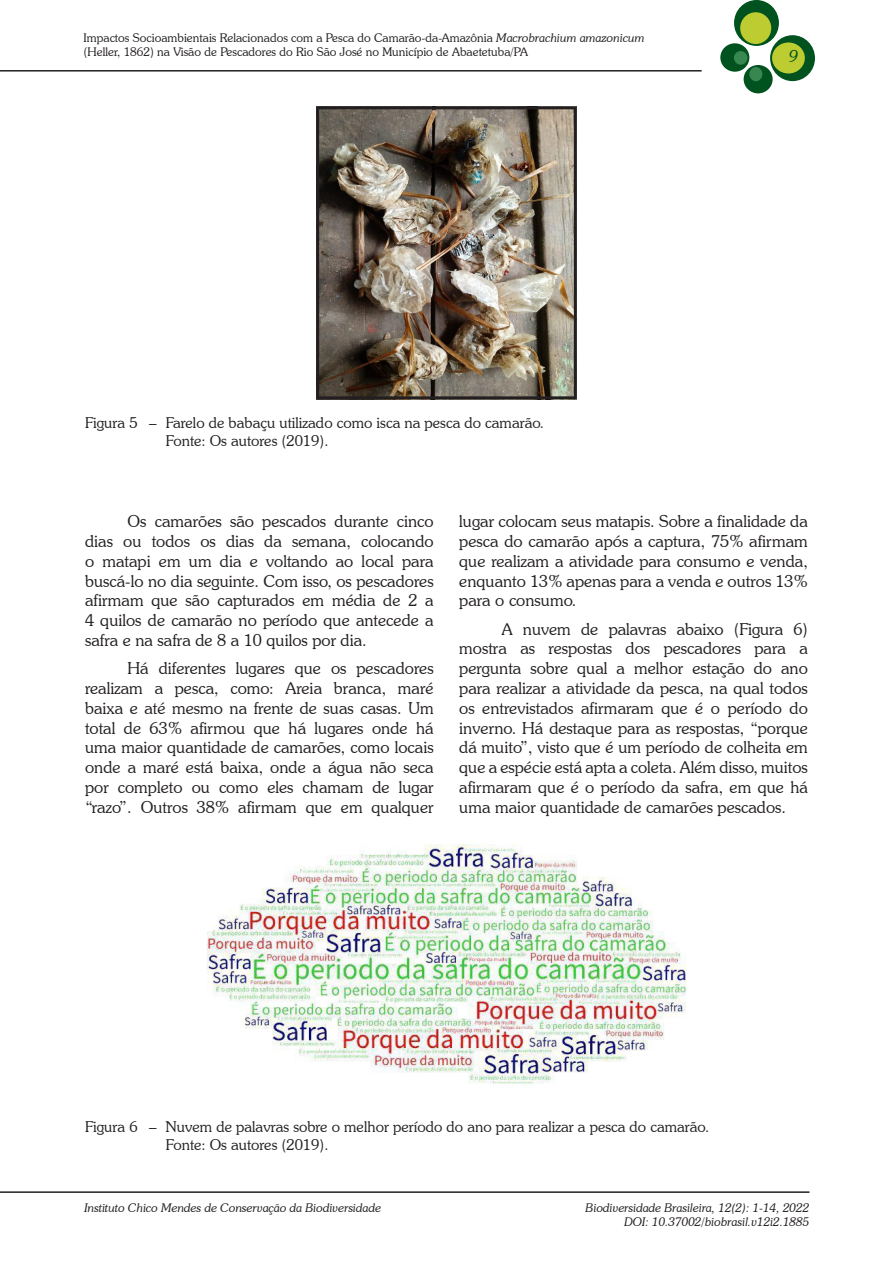
<style>
.page{position:relative;width:893px;height:1263px;background:#fff}
.page>*{position:absolute;margin:0;border:0;box-sizing:border-box;transform-origin:0 0}
.texto{font:300 16.5px/19.8px "Souvenir IT Cby BT";color:#231f20;text-align:justify}
.t1{font:italic 300 16.5px "Souvenir IT Cby BT";color:#00531e}
.figura{font:300 15px "Souvenir IT Cby BT";color:#231f20}
.t2{font:300 12px/14.4px "Souvenir IT Cby BT";color:#231f20}
.t3{font:italic 300 12px/14.4px "Souvenir IT Cby BT";color:#231f20;text-align:right}
.s1{font-style:italic}
</style>
<div class="page">
<div style="left:734px;top:0;width:45px;height:46px;background:#00531e;border-radius:50%"></div>
<div style="left:770px;top:35px;width:45px;height:46px;background:#00531e;border-radius:50%"></div>
<div style="left:720px;top:43px;width:29px;height:29px;background:#00531e;border-radius:50%"></div>
<div style="left:744px;top:65px;width:29px;height:28px;background:#00531e;border-radius:50%"></div>
<div style="left:740px;top:12px;width:31px;height:32px;background:#bdcd31;border-radius:50%"></div>
<div style="left:772px;top:42px;width:33px;height:31px;background:#bdcd31;border-radius:50%"></div>
<div style="left:734px;top:51px;width:13px;height:14px;background:#388750;border-radius:50%"></div>
<div style="left:749px;top:67px;width:13px;height:14px;background:#388750;border-radius:50%"></div>
<hr style="left:0;top:1191px;width:809px;height:2px;background:#231f20">
<hr style="left:0;top:70px;width:702px;height:2px;background:#231f20">
<img style="left:320px;top:110px;width:253px;height:285px">
<img style="left:207px;top:845px;width:479px;height:239px">
<div style="left:316px;top:106px;width:261px;height:293px;border:3px solid #231f20"></div>
<p class="t2" style="left:84px;top:30px;width:562px">Impactos Socioambientais Relacionados com a Pesca do Camarão-da-Amazônia <span class="s1">Macrobrachium amazonicum </span>(Heller, 1862) na Visão de Pescadores do Rio São José no Município de Abaetetuba/PA</p>
<p class="figura" style="left:85px;top:414px;width:460px">Figura 5 – Farelo de babaçu utilizado como isca na pesca do camarão.</p>
<p class="figura" style="left:166px;top:432px;width:164px">Fonte: Os autores (2019).</p>
<p class="t1" style="left:789px;top:46px;width:11px">9</p>
<p class="texto" style="left:85px;top:511px;width:350px;text-indent:43px">Os camarões são pescados durante cinco dias ou todos os dias da semana, colocando o matapi em um dia e voltando ao local para buscá-lo no dia seguinte. Com isso, os pescadores afirmam que são capturados em média de 2 a 4 quilos de camarão no período que antecede a safra e na safra de 8 a 10 quilos por dia.</p>
<p class="texto" style="left:85px;top:658px;width:350px;text-indent:43px">Há diferentes lugares que os pescadores realizam a pesca, como: Areia branca, maré baixa e até mesmo na frente de suas casas. Um total de 63% afirmou que há lugares onde há uma maior quantidade de camarões, como locais onde a maré está baixa, onde a água não seca por completo ou como eles chamam de lugar “razo”. Outros 38% afirmam que em qualquer</p>
<p class="texto" style="left:459px;top:511px;width:350px">lugar colocam seus matapis. Sobre a finalidade da pesca do camarão após a captura, 75% afirmam que realizam a atividade para consumo e venda, enquanto 13% apenas para a venda e outros 13% para o consumo.</p>
<p class="texto" style="left:459px;top:619px;width:350px;text-indent:43px">A nuvem de palavras abaixo (Figura 6) mostra as respostas dos pescadores para a pergunta sobre qual a melhor estação do ano para realizar a atividade da pesca, na qual todos os entrevistados afirmaram que é o período do inverno. Há destaque para as respostas, “porque dá muito”, visto que é um período de colheita em que a espécie está apta a coleta. Além disso, muitos afirmaram que é o período da safra, em que há uma maior quantidade de camarões pescados.</p>
<p class="figura" style="left:85px;top:1117px;width:626px">Figura 6 – Nuvem de palavras sobre o melhor período do ano para realizar a pesca do camarão.</p>
<p class="figura" style="left:166px;top:1135px;width:164px">Fonte: Os autores (2019).</p>
<p class="t3" style="left:84px;top:1200px;width:298px">Instituto Chico Mendes de Conservação da Biodiversidade</p>
<p class="t3" style="left:586px;top:1200px;width:225px">Biodiversidade Brasileira, 12(2): 1-14, 2022<br>DOI: 10.37002/biobrasil.v12i2.1885</p>
</div>
